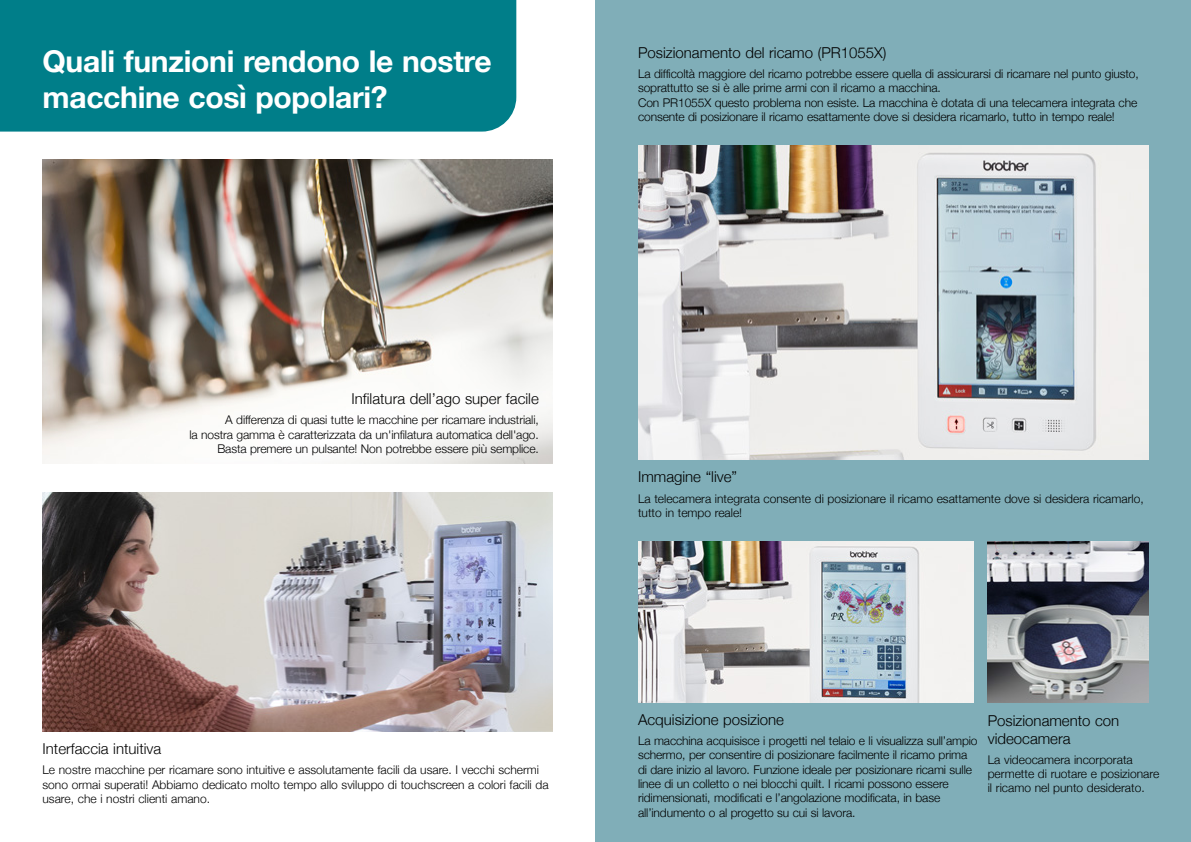
<style>
.page{position:relative;width:1191px;height:842px;background:#fff}
.page>*{position:absolute;margin:0;border:0;box-sizing:border-box;transform-origin:0 0}
.t1{font:700 30px/36px "Helvetica Neue";letter-spacing:-.01em;color:#fff}
.t2{font:300 15px/18px "Helvetica Neue";color:#000}
.t3{font:300 12px/14.4px "Helvetica Neue";letter-spacing:-.01em;color:#000}
</style>
<div class="page">
<div style="left:595px;top:0;width:596px;height:842px;background:#80aeb8"></div>
<img style="left:43px;top:160px;width:510px;height:304px">
<img style="left:987px;top:541px;width:161px;height:161px">
<img style="left:638px;top:146px;width:510px;height:313px">
<img style="left:638px;top:541px;width:335px;height:161px">
<img style="left:43px;top:492px;width:510px;height:239px">
<div style="left:0;top:0;width:516px;height:132px;background:#007e89"></div>
<h1 class="t1" style="left:43px;top:44px;width:451px">Quali funzioni rendono le nostre macchine così popolari?</h1>
<p class="t2" style="left:638px;top:42px;width:250px">Posizionamento del ricamo (PR1055X)</p>
<p class="t3" style="left:638px;top:65px;width:502px">La difficoltà maggiore del ricamo potrebbe essere quella di assicurarsi di ricamare nel punto giusto, soprattutto se si è alle prime armi con il ricamo a macchina.<br>Con PR1055X questo problema non esiste. La macchina è dotata di una telecamera integrata che consente di posizionare il ricamo esattamente dove si desidera ricamarlo, tutto in tempo reale!</p>
<p class="t2" style="left:351px;top:389px;width:189px">Infilatura dell’ago super facile</p>
<p class="t3" style="left:189px;top:412px;width:351px;text-align:right">A differenza di quasi tutte le macchine per ricamare industriali,<br>la nostra gamma è caratterizzata da un'infilatura automatica dell'ago.<br>Basta premere un pulsante! Non potrebbe essere più semplice.</p>
<p class="t2" style="left:43px;top:739px;width:120px">Interfaccia intuitiva</p>
<p class="t3" style="left:43px;top:762px;width:507px">Le nostre macchine per ricamare sono intuitive e assolutamente facili da usare. I vecchi schermi sono ormai superati! Abbiamo dedicato molto tempo allo sviluppo di touchscreen a colori facili da usare, che i nostri clienti amano.</p>
<p class="t2" style="left:638px;top:467px;width:101px">Immagine “live”</p>
<p class="t3" style="left:638px;top:490px;width:507px">La telecamera integrata consente di posizionare il ricamo esattamente dove si desidera ricamarlo, tutto in tempo reale!</p>
<p class="t2" style="left:638px;top:709px;width:147px">Acquisizione posizione</p>
<p class="t3" style="left:638px;top:732px;width:341px">La macchina acquisisce i progetti nel telaio e li visualizza sull’ampio schermo, per consentire di posizionare facilmente il ricamo prima di dare inizio al lavoro. Funzione ideale per posizionare ricami sulle linee di un colletto o nei blocchi quilt. I ricami possono essere ridimensionati, modificati e l’angolazione modificata, in base all’indumento o al progetto su cui si lavora.</p>
<p class="t2" style="left:987px;top:710px;width:133px">Posizionamento con videocamera</p>
<p class="t3" style="left:987px;top:751px;width:173px">La videocamera incorporata permette di ruotare e posizionare il ricamo nel punto desiderato.</p>
</div>
